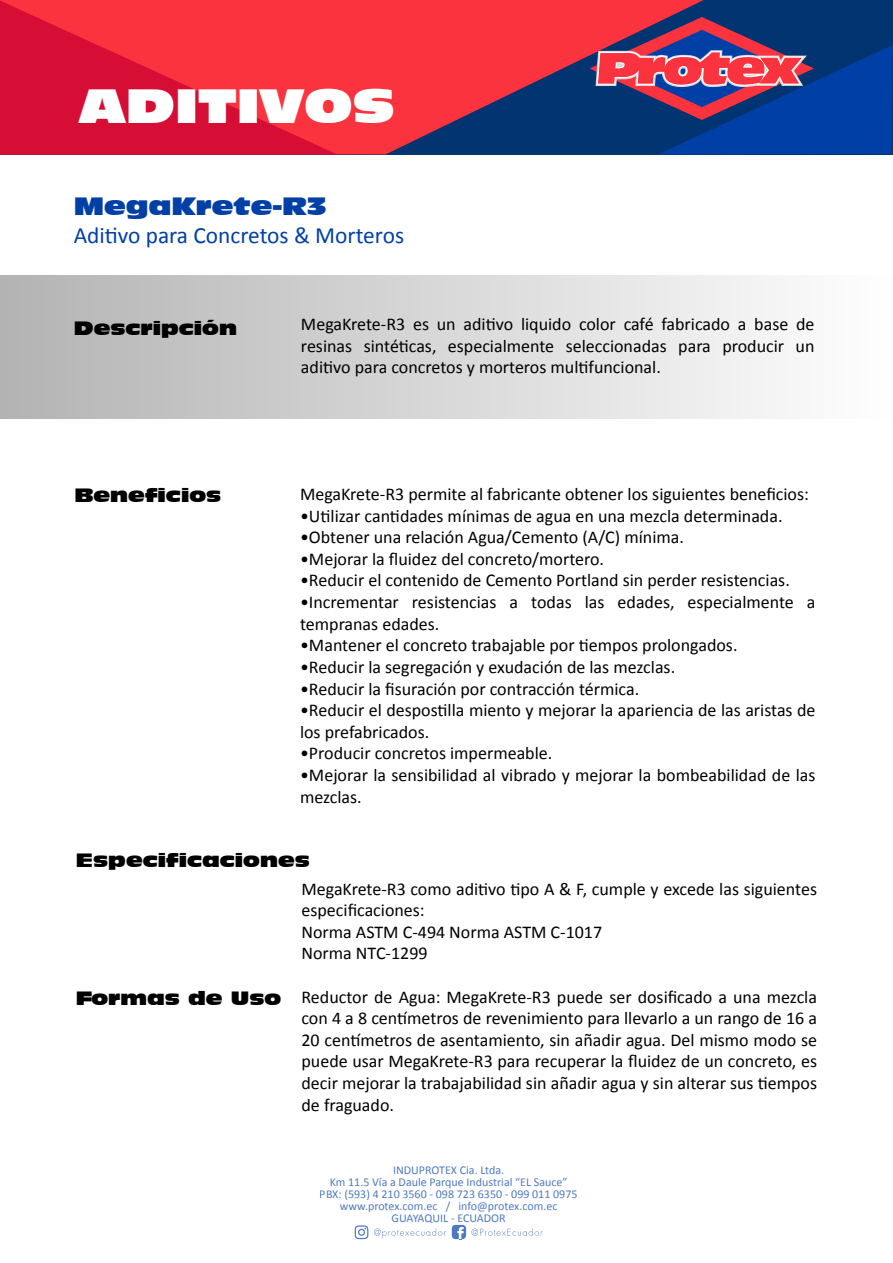
<style>
.page{position:relative;width:893px;height:1263px;background:#fff}
.page>*{position:absolute;margin:0;border:0;box-sizing:border-box;transform-origin:0 0}
.t1{font:44.85px "Incised 901 BT Nord";color:#fff}
.t2{font:23.4px "Calibri";color:#0040a6}
.t3{font:23.4px "Incised 901 BT Nord";color:#0040a6}
.t4{font:18px/21.6px "Calibri";color:#000}
.t5{font:18px "Incised 901 BT Nord";color:#000}
.t6{font:12px/12px "Calibri";color:#0040a6;text-align:center}
.s1{font-family:"Incised 901 BT Nord"}
</style>
<div class="page">
<div style="left:1px;top:276px;width:892px;height:142px;background:linear-gradient(to right,#b3b3b3,#fefefe)"></div>
<div style="left:0;top:0;width:892px;height:154px;background:#013470"></div>
<svg style="left:0;top:0;width:704px;height:154px;fill:#fb333e"></svg>
<svg style="left:0;top:1px;width:338px;height:153px;background:#e81f38"></svg>
<svg style="left:590px;top:17px;width:302px;height:138px"></svg>
<svg style="left:374px;top:1228px;width:72px;height:10px"></svg>
<svg style="left:452px;top:1225px;width:91px;height:15px"></svg>
<svg style="left:355px;top:1225px;width:13px;height:14px"></svg>
<h1 class="t1" style="left:79px;top:78px;width:318px">ADITIVOS</h1>
<p class="t3" style="left:74px;top:191px;width:254px">MegaKrete-R3</p>
<p class="t2" style="left:74px;top:220px;width:332px">Aditivo para Concretos &amp; Morteros</p>
<p class="t5" style="left:74px;top:317px;width:165px">Descripción</p>
<p class="t4" style="left:301px;top:313px;width:515px;text-align:justify">MegaKrete-R3 es un aditivo liquido color café fabricado a base de resinas sintéticas, especialmente seleccionadas para producir un aditivo para concretos y morteros multifuncional.</p>
<p class="t5" style="left:74px;top:484px;width:148px">Beneficios</p>
<p class="t4" style="left:300px;top:482px;width:510px">MegaKrete-R3 permite al fabricante obtener los siguientes beneficios:</p>
<p class="t4" style="left:300px;top:504px;width:484px">•Utilizar cantidades mínimas de agua en una mezcla determinada.</p>
<p class="t4" style="left:300px;top:526px;width:385px">•Obtener una relación Agua/Cemento (A/C) mínima.</p>
<p class="t4" style="left:300px;top:547px;width:306px">•Mejorar la fluidez del concreto/mortero.</p>
<p class="t4" style="left:300px;top:569px;width:491px">•Reducir el contenido de Cemento Portland sin perder resistencias.</p>
<p class="t4" style="left:300px;top:590px;width:517px">•Incrementar resistencias a todas las edades, especialmente a tempranas edades.</p>
<p class="t4" style="left:300px;top:634px;width:439px">•Mantener el concreto trabajable por tiempos prolongados.</p>
<p class="t4" style="left:300px;top:655px;width:377px">•Reducir la segregación y exudación de las mezclas.</p>
<p class="t4" style="left:300px;top:677px;width:341px">•Reducir la fisuración por contracción térmica.</p>
<p class="t4" style="left:300px;top:698px;width:517px">•Reducir el despostilla miento y mejorar la apariencia de las aristas de los prefabricados.</p>
<p class="t4" style="left:300px;top:742px;width:254px">•Producir concretos impermeable.</p>
<p class="t4" style="left:300px;top:763px;width:517px">•Mejorar la sensibilidad al vibrado y mejorar la bombeabilidad de las mezclas.</p>
<p class="t5" style="left:76px;top:848px;width:235px">Especificaciones</p>
<p class="t4" style="left:301px;top:877px;width:517px">MegaKrete-R3 como aditivo tipo A &amp; F, cumple y excede las siguientes especificaciones:<br>Norma ASTM C-494 Norma ASTM C-1017<br>Norma NTC-1299</p>
<p class="t4" style="left:301px;top:985px;width:517px;text-align:justify;text-indent:-226px"><span class="s1">Formas de Uso</span> Reductor de Agua: MegaKrete-R3 puede ser dosificado a una mezcla con 4 a 8 centímetros de revenimiento para llevarlo a un rango de 16 a 20 centímetros de asentamiento, sin añadir agua. Del mismo modo se puede usar MegaKrete-R3 para recuperar la fluidez de un concreto, es decir mejorar la trabajabilidad sin añadir agua y sin alterar sus tiempos de fraguado.</p>
<p class="t6" style="left:320px;top:1163px;width:259px">INDUPROTEX Cia. Ltda.<br>Km 11.5 Vía a Daule Parque Industrial “EL Sauce” PBX: (593) 4 210 3560 - 098 723 6350 - 099 011 0975 www.protex.com.ec / info@protex.com.ec GUAYAQUIL - ECUADOR</p>
</div>
